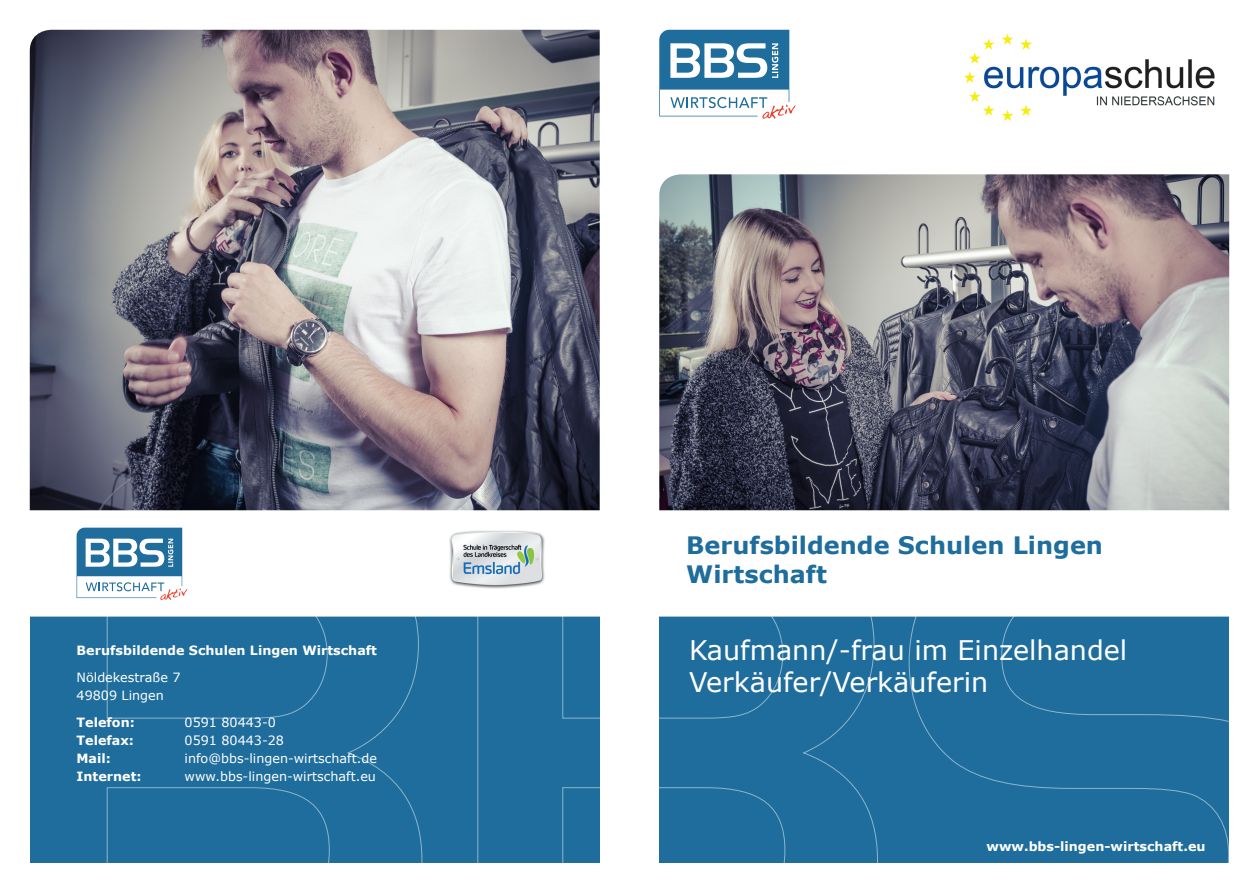
<style>
.page{position:relative;width:1259px;height:893px;background:#fff}
.page>*{position:absolute;margin:0;border:0;box-sizing:border-box;transform-origin:0 0}
.t1{font:27px "Verdana";color:#fff}
.t2{font:700 24px "Verdana";color:#1e6d9c}
.t3{font:12.75px "Verdana";color:#fff}
.t4{font:700 12.75px "Verdana";color:#fff}
</style>
<div class="page">
<div style="left:30px;top:617px;width:570px;height:246px;background:#1e6d9c"></div>
<svg style="left:106px;top:617px;width:316px;height:246px"></svg>
<svg style="left:477px;top:617px;width:123px;height:246px"></svg>
<img style="left:659px;top:174px;width:570px;height:336px">
<img style="left:30px;top:30px;width:570px;height:480px">
<div style="left:659px;top:617px;width:570px;height:246px;background:#1e6d9c"></div>
<svg style="left:659px;top:617px;width:219px;height:246px"></svg>
<svg style="left:908px;top:617px;width:321px;height:246px"></svg>
<svg style="left:29px;top:510px;width:1200px;height:107px"></svg>
<svg style="left:659px;top:30px;width:136px;height:89px"></svg>
<svg style="left:77px;top:528px;width:110px;height:72px"></svg>
<img style="left:964px;top:33px;width:251px;height:88px">
<img style="left:445px;top:528px;width:108px;height:61px">
<p class="t4" style="left:77px;top:642px;width:302px">Berufsbildende Schulen Lingen Wirtschaft</p>
<p class="t3" style="left:77px;top:669px;width:105px">Nöldekestraße 7</p>
<p class="t3" style="left:77px;top:687px;width:89px">49809 Lingen</p>
<p class="t4" style="left:77px;top:714px;width:60px">Telefon:</p>
<p class="t3" style="left:185px;top:714px;width:93px">0591 80443-0</p>
<p class="t4" style="left:77px;top:732px;width:59px">Telefax:</p>
<p class="t3" style="left:185px;top:732px;width:101px">0591 80443-28</p>
<p class="t4" style="left:77px;top:750px;width:36px">Mail:</p>
<p class="t3" style="left:185px;top:750px;width:194px">info@bbs-lingen-wirtschaft.de</p>
<p class="t4" style="left:77px;top:768px;width:67px">Internet:</p>
<p class="t3" style="left:185px;top:768px;width:193px">www.bbs-lingen-wirtschaft.eu</p>
<p class="t2" style="left:686px;top:528px;width:418px">Berufsbildende Schulen Lingen</p>
<p class="t2" style="left:686px;top:557px;width:142px">Wirtschaft</p>
<p class="t1" style="left:689px;top:631px;width:440px">Kaufmann/-frau im Einzelhandel</p>
<p class="t1" style="left:689px;top:664px;width:301px">Verkäufer/Verkäuferin</p>
<p class="t4" style="left:986px;top:837px;width:220px">www.bbs-lingen-wirtschaft.eu</p>
</div>
